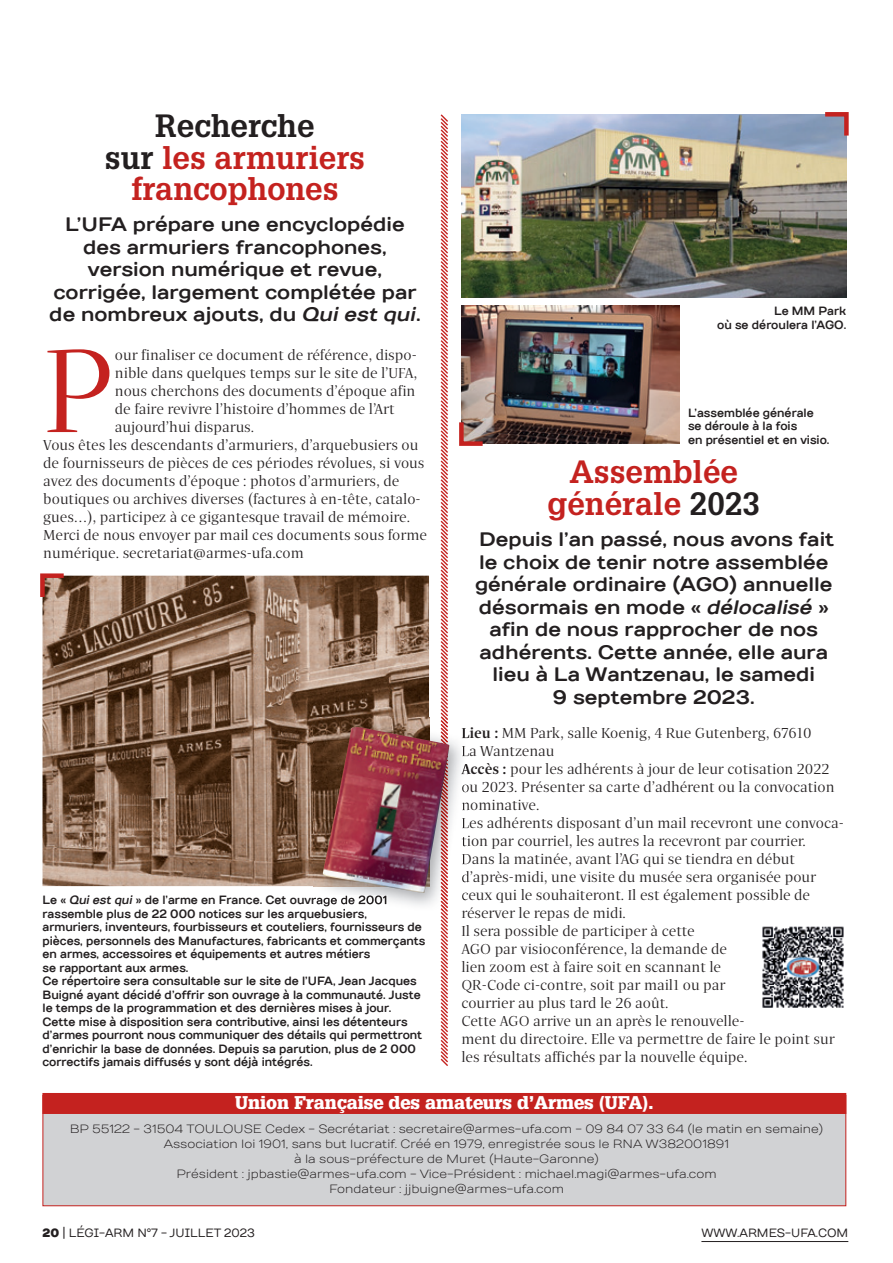
<style>
.page{position:relative;width:893px;height:1263px;background:#fff}
.page>*{position:absolute;margin:0;border:0;box-sizing:border-box;transform-origin:0 0}
.t1{font:117px "Quercus";color:#c4221f}
.t2{font:700 31.5px/31.5px "Glypha";color:#c4221f;text-align:center}
.t3{font:700 19.5px/22.5px "TT Days Sans";color:#231f20;text-align:center}
.t4{font:900 18px "Glypha";color:#fff}
.t5{font:14.25px/18px "Quercus";color:#231f20}
.t6{font:700 12px/13.5px "TT Days Sans";color:#231f20;scale:.9 1}
.t7{font:300 12px/15px "TT Days Sans";color:#231f20;text-align:center}
.t8{font:12px "TT Days Sans";color:#231f20;scale:.9 1}
.s1{color:#231f20}
.s2{font-style:italic}
.s3{font-weight:500}
.s4{font-weight:900}
</style>
<div class="page">
<hr style="left:701px;top:1241px;width:147px;height:1px;background:#231f20">
<img style="left:461px;top:306px;width:218px;height:138px">
<img style="left:461px;top:114px;width:385px;height:183px">
<svg style="left:441px;top:114px;width:7px;height:952px"></svg>
<img style="left:43px;top:576px;width:386px;height:310px">
<div style="left:43px;top:1095px;width:803px;height:111px;background:#d1d2d4"></div>
<div style="left:42px;top:1093px;width:804px;height:21px;background:#c4221f"></div>
<div style="left:43px;top:1095px;width:803px;height:111px;border:1px solid #c4221f"></div>
<svg style="left:459px;top:418px;width:28px;height:28px"></svg>
<img style="left:762px;top:926px;width:82px;height:82px">
<img style="left:314px;top:718px;width:153px;height:192px">
<img style="left:441px;top:718px;width:7px;height:193px">
<img style="left:314px;top:895px;width:73px;height:11px">
<img style="left:314px;top:909px;width:53px;height:2px">
<img style="left:314px;top:718px;width:115px;height:168px">
<svg style="left:462px;top:727px;width:5px;height:11px"></svg>
<svg style="left:462px;top:746px;width:5px;height:10px"></svg>
<svg style="left:461px;top:763px;width:6px;height:11px"></svg>
<svg style="left:462px;top:781px;width:5px;height:11px"></svg>
<svg style="left:462px;top:800px;width:5px;height:10px"></svg>
<img style="left:462px;top:817px;width:5px;height:14px">
<img style="left:462px;top:835px;width:5px;height:14px">
<img style="left:462px;top:853px;width:5px;height:14px">
<img style="left:462px;top:871px;width:5px;height:14px">
<img style="left:462px;top:889px;width:5px;height:14px">
<svg style="left:462px;top:907px;width:5px;height:4px"></svg>
<img style="left:323px;top:727px;width:126px;height:166px">
<svg style="left:821px;top:112px;width:28px;height:28px"></svg>
<svg style="left:40px;top:573px;width:28px;height:28px"></svg>
<h2 class="t2" style="left:105px;top:109px;width:262px"><span class="s1">Recherche<br>sur</span> les armuriers francophones</h2>
<h3 class="t3" style="left:49px;top:213px;width:373px">L’UFA prépare une encyclopédie des armuriers francophones, version numérique et revue, corrigée, largement complétée par de nombreux ajouts, du <span class="s2">Qui est qui</span>.</h3>
<h1 class="t1" style="left:43px;top:313px;width:73px">P</h1>
<p class="t5" style="left:115px;top:346px;width:303px">our finaliser ce document de référence, dispo-</p>
<p class="t5" style="left:115px;top:364px;width:304px">nible dans quelques temps sur le site de l’UFA,</p>
<p class="t5" style="left:115px;top:382px;width:302px">nous cherchons des documents d’époque afin</p>
<p class="t5" style="left:115px;top:400px;width:281px">de faire revivre l’histoire d’hommes de l’Art</p>
<p class="t5" style="left:115px;top:418px;width:141px">aujourd’hui disparus.</p>
<p class="t5" style="left:43px;top:436px;width:377px">Vous êtes les descendants d’armuriers, d’arquebusiers ou</p>
<p class="t5" style="left:43px;top:454px;width:383px">de fournisseurs de pièces de ces périodes révolues, si vous</p>
<p class="t5" style="left:43px;top:472px;width:357px">avez des documents d’époque : photos d’armuriers, de</p>
<p class="t5" style="left:43px;top:490px;width:379px">boutiques ou archives diverses (factures à en-tête, catalo-</p>
<p class="t5" style="left:43px;top:508px;width:368px">gues…), participez à ce gigantesque travail de mémoire.</p>
<p class="t5" style="left:43px;top:526px;width:385px">Merci de nous envoyer par mail ces documents sous forme</p>
<p class="t5" style="left:43px;top:544px;width:262px">numérique. secretariat@armes-ufa.com</p>
<p class="t6" style="left:43px;top:893px;width:427px">Le « <span class="s2">Qui est qui</span> » de l’arme en France. Cet ouvrage de 2001 rassemble plus de 22 000 notices sur les arquebusiers, armuriers, inventeurs, fourbisseurs et couteliers, fournisseurs de pièces, personnels des Manufactures, fabricants et commerçants en armes, accessoires et équipements et autres métiers<br>se rapportant aux armes.<br>Ce répertoire sera consultable sur le site de l’UFA, Jean Jacques Buigné ayant décidé d’offrir son ouvrage à la communauté. Juste le temps de la programmation et des dernières mises à jour.<br>Cette mise à disposition sera contributive, ainsi les détenteurs d’armes pourront nous communiquer des détails qui permettront d’enrichir la base de données. Depuis sa parution, plus de 2 000 correctifs jamais diffusés y sont déjà intégrés.</p>
<p class="t6" style="left:717px;top:304px;width:145px;text-align:right">Le MM Park<br>où se déroulera l’AGO.</p>
<p class="t6" style="left:688px;top:406px;width:159px">L’assemblée générale se déroule à la fois<br>en présentiel et en visio.</p>
<h2 class="t2" style="left:548px;top:455px;width:214px">Assemblée générale <span class="s1">2023</span></h2>
<p class="t3" style="left:475px;top:528px;width:361px">Depuis l’an passé, nous avons fait le choix de tenir notre assemblée générale ordinaire (AGO) annuelle désormais en mode « <span class="s2">délocalisé</span> » afin de nous rapprocher de nos adhérents. Cette année, elle aura lieu à La Wantzenau, le samedi<br>9 septembre 2023.</p>
<p class="t5" style="left:461px;top:724px;width:384px"><span class="s3">Lieu :</span> MM Park, salle Koenig, 4 Rue Gutenberg, 67610<br>La Wantzenau<br><span class="s3">Accès :</span> pour les adhérents à jour de leur cotisation 2022 ou 2023. Présenter sa carte d’adhérent ou la convocation nominative.<br>Les adhérents disposant d’un mail recevront une convoca&shy;tion par courriel, les autres la recevront par courrier.<br>Dans la matinée, avant l’AG qui se tiendra en début d’après-midi, une visite du musée sera organisée pour ceux qui le souhaiteront. Il est également possible de réserver le repas de midi.<br>Il sera possible de participer à cette<br>AGO par visioconférence, la demande de<br>lien zoom est à faire soit en scannant le<br>QR-Code ci-contre, soit par mail1 ou par<br>courrier au plus tard le 26 août.<br>Cette AGO arrive un an après le renouvelle-<br>ment du directoire. Elle va permettre de faire le point sur les résultats affichés par la nouvelle équipe.</p>
<p class="t4" style="left:235px;top:1092px;width:420px">Union Française des amateurs d’Armes (UFA).</p>
<p class="t7" style="left:70px;top:1121px;width:755px">BP 55122 - 31504 TOULOUSE Cedex - Secrétariat : secretaire@armes-ufa.com - 09 84 07 33 64 (le matin en semaine)<br>Association loi 1901, sans but lucratif. Créé en 1979, enregistrée sous le RNA W382001891<br>à la sous-préfecture de Muret (Haute-Garonne)<br>Président : jpbastie@armes-ufa.com - Vice-Président : michael.magi@armes-ufa.com<br>Fondateur : jjbuigne@armes-ufa.com</p>
<p class="t8" style="left:43px;top:1225px;width:238px"><span class="s4">20</span> | LÉGI-ARM N°7 - JUILLET 2023</p>
<p class="t8" style="left:701px;top:1225px;width:165px">WWW.ARMES-UFA.COM</p>
</div>
